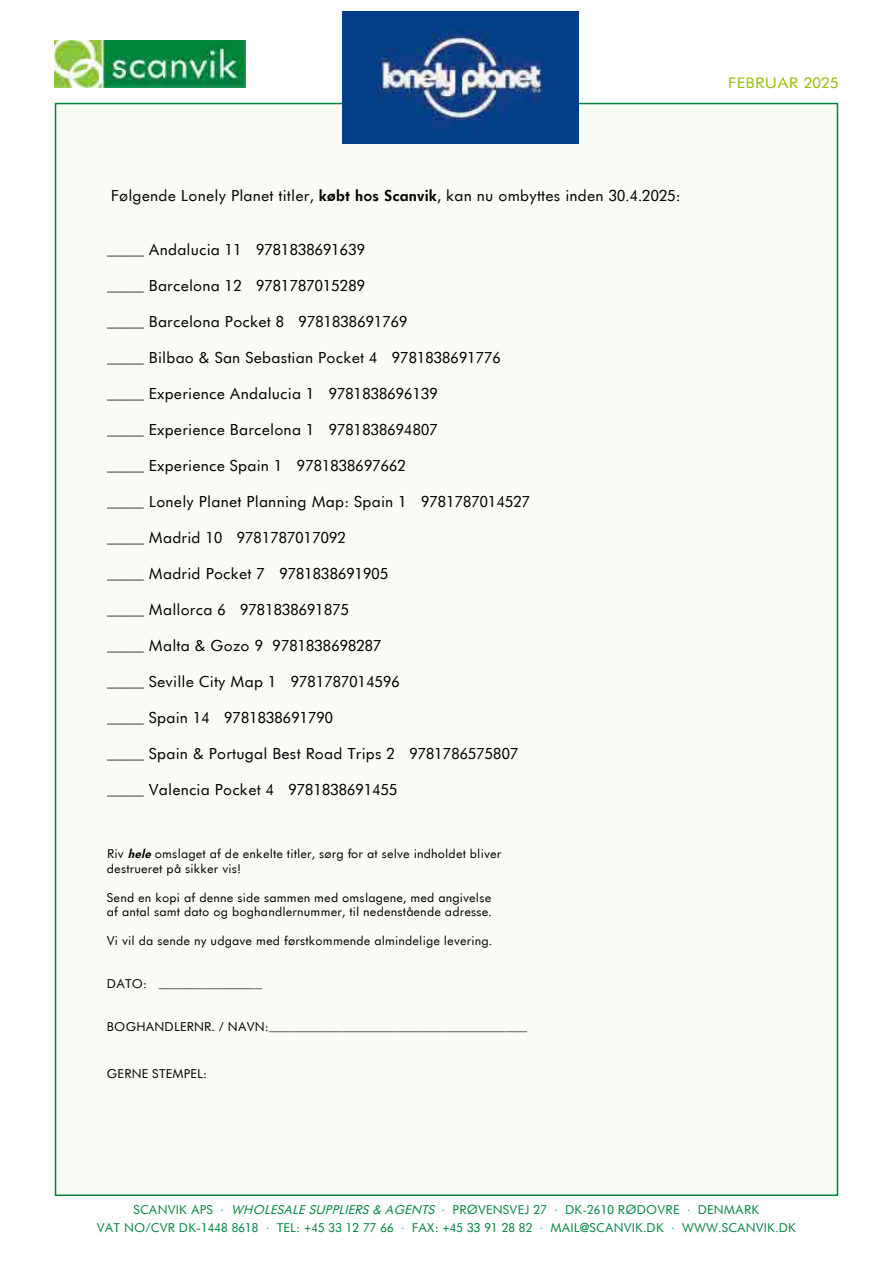
<style>
.page{position:relative;width:893px;height:1263px;background:#fff}
.page>*{position:absolute;margin:0;border:0;box-sizing:border-box;transform-origin:0 0}
.t1{font:15px "Futurist";color:#000}
.t2{font:14.25px "Futurist";color:#96bf0d;scale:1.11 1}
.t3{font:12px/14.4px "Futurist";color:#000}
.t4{font:12px/18px "Futurist";color:#00853f;text-align:center}
.s1{font-weight:700}
.s2{font-weight:700;font-style:italic}
.s3{font-style:italic}
</style>
<div class="page">
<img style="left:54px;top:40px;width:191px;height:48px">
<div style="left:54px;top:102px;width:785px;height:1094px;background:#f9fcf5"></div>
<img style="left:343px;top:11px;width:236px;height:133px">
<p class="t1" style="left:111px;top:186px;width:572px">Følgende Lonely Planet titler, <span class="s1">købt hos Scanvik</span>, kan nu ombyttes inden 30.4.2025:</p>
<p class="t1" style="left:107px;top:240px;width:259px">____ Andalucia 11 9781838691639</p>
<p class="t1" style="left:107px;top:276px;width:259px">____ Barcelona 12 9781787015289</p>
<p class="t1" style="left:107px;top:312px;width:302px">____ Barcelona Pocket 8 9781838691769</p>
<p class="t1" style="left:107px;top:348px;width:395px">____ Bilbao &amp; San Sebastian Pocket 4 9781838691776</p>
<p class="t1" style="left:107px;top:384px;width:332px">____ Experience Andalucia 1 9781838696139</p>
<p class="t1" style="left:107px;top:420px;width:332px">____ Experience Barcelona 1 9781838694807</p>
<p class="t1" style="left:107px;top:456px;width:300px">____ Experience Spain 1 9781838697662</p>
<p class="t1" style="left:107px;top:492px;width:425px">____ Lonely Planet Planning Map: Spain 1 9781787014527</p>
<p class="t1" style="left:107px;top:528px;width:240px">____ Madrid 10 9781787017092</p>
<p class="t1" style="left:107px;top:564px;width:283px">____ Madrid Pocket 7 9781838691905</p>
<p class="t1" style="left:107px;top:600px;width:244px">____ Mallorca 6 9781838691875</p>
<p class="t1" style="left:107px;top:636px;width:276px">____ Malta &amp; Gozo 9 9781838698287</p>
<p class="t1" style="left:107px;top:672px;width:294px">____ Seville City Map 1 9781787014596</p>
<p class="t1" style="left:107px;top:708px;width:228px">____ Spain 14 9781838691790</p>
<p class="t1" style="left:107px;top:744px;width:413px">____ Spain &amp; Portugal Best Road Trips 2 9781786575807</p>
<p class="t1" style="left:107px;top:780px;width:292px">____ Valencia Pocket 4 9781838691455</p>
<p class="t3" style="left:107px;top:847px;width:396px">Riv <span class="s2">hele</span> omslaget af de enkelte titler, sørg for at selve indholdet bliver destrueret på sikker vis!</p>
<p class="t3" style="left:107px;top:890px;width:387px">Send en kopi af denne side sammen med omslagene, med angivelse af antal samt dato og boghandlernummer, til nedenstående adresse.</p>
<p class="t3" style="left:107px;top:933px;width:387px">Vi vil da sende ny udgave med førstkommende almindelige levering.</p>
<p class="t3" style="left:107px;top:976px;width:157px">DATO: ______________</p>
<p class="t3" style="left:107px;top:1019px;width:422px">BOGHANDLERNR. / NAVN:___________________________________</p>
<p class="t3" style="left:107px;top:1066px;width:102px">GERNE STEMPEL:</p>
<p class="t2" style="left:728px;top:74px;width:102px">FEBRUAR 2025</p>
<p class="t4" style="left:97px;top:1201px;width:701px">SCANVIK APS · <span class="s3">WHOLESALE SUPPLIERS &amp; AGENTS</span> · PRØVENSVEJ 27 · DK-2610 RØDOVRE · DENMARK<br>VAT NO/CVR DK-1448 8618 · TEL: +45 33 12 77 66 · FAX: +45 33 91 28 82 · MAIL@SCANVIK.DK · WWW.SCANVIK.DK</p>
</div>
